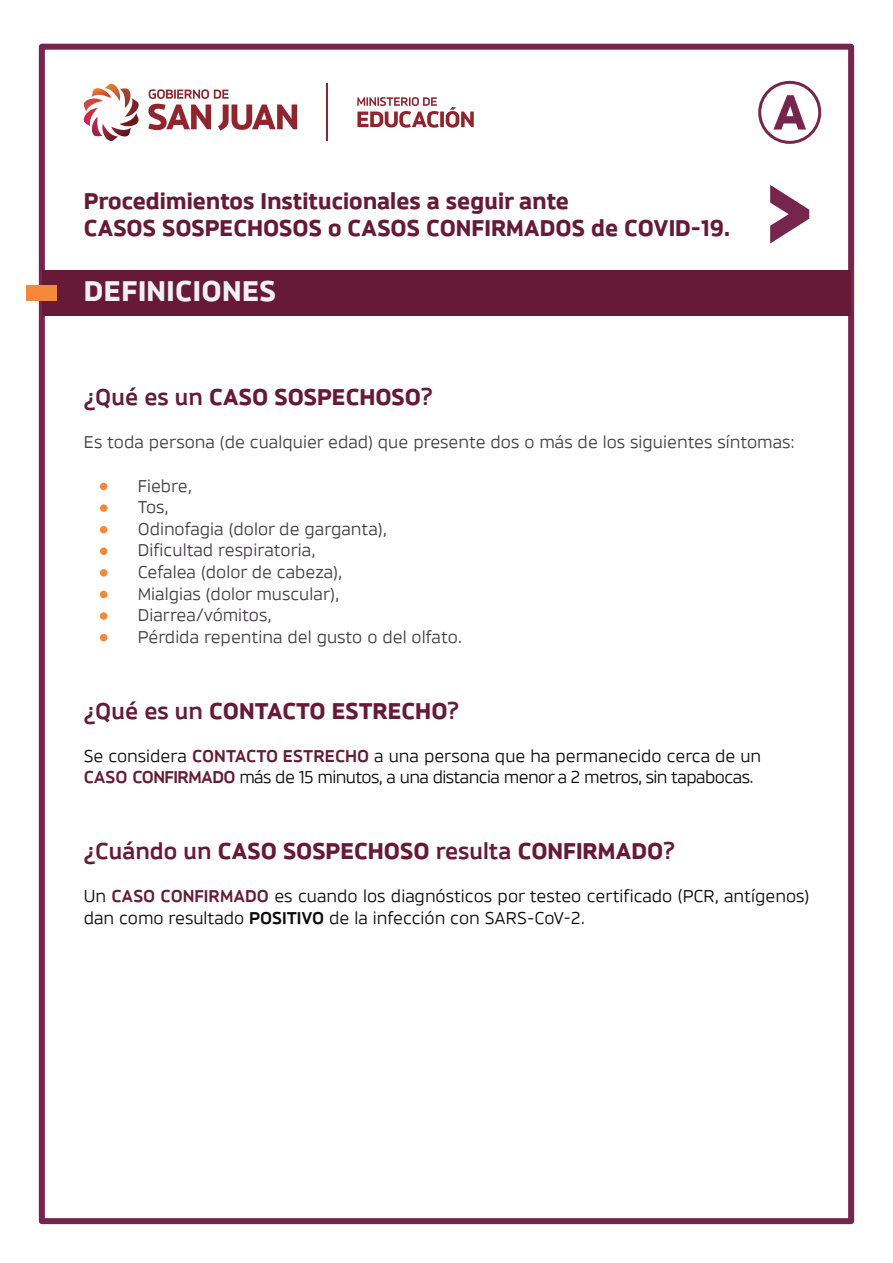
<style>
.page{position:relative;width:893px;height:1263px;background:#fff}
.page>*{position:absolute;margin:0;border:0;box-sizing:border-box;transform-origin:0 0}
.t1{font:800 30px "Brokman";letter-spacing:.015em;color:#f1f1f3}
.t2{font:800 24px/27px "Brokman";color:#671a35}
.t3{font:18px/21.6px "Brokman";color:#433f44}
.t4{font:18px/21.6px "Brokman";letter-spacing:-.03em;color:#0b090c}
.t5{font:18px/21.6px "Brokman";color:#0b090c}
.s1{font-weight:700}
.s2{font-weight:700;color:#671a35}
</style>
<div class="page">
<svg style="left:148px;top:89px;width:149px;height:42px"></svg>
<svg style="left:83px;top:84px;width:56px;height:57px"></svg>
<hr style="left:326px;top:84px;width:2px;height:57px;background:#91242d">
<svg style="left:357px;top:97px;width:117px;height:31px"></svg>
<div style="left:39px;top:44px;width:815px;height:1180px;border:6px solid #76254d"></div>
<svg style="left:770px;top:185px;width:39px;height:59px"></svg>
<div style="left:100px;top:483px;width:7px;height:7px;background:#f58839;border-radius:50%"></div>
<div style="left:100px;top:504px;width:7px;height:8px;background:#f58839;border-radius:50%"></div>
<div style="left:100px;top:526px;width:7px;height:7px;background:#f58839;border-radius:50%"></div>
<div style="left:100px;top:547px;width:7px;height:8px;background:#f58839;border-radius:50%"></div>
<div style="left:100px;top:569px;width:7px;height:8px;background:#f58839;border-radius:50%"></div>
<div style="left:100px;top:591px;width:7px;height:7px;background:#f58839;border-radius:50%"></div>
<div style="left:100px;top:612px;width:7px;height:8px;background:#f58839;border-radius:50%"></div>
<div style="left:100px;top:634px;width:7px;height:7px;background:#f58839;border-radius:50%"></div>
<div style="left:42px;top:270px;width:809px;height:45px;background:#671a35"></div>
<div style="left:27px;top:285px;width:30px;height:15px;background:#f58839"></div>
<svg style="left:773px;top:95px;width:33px;height:35px"></svg>
<div style="left:758px;top:81px;width:63px;height:63px;border:3px solid #76254d;border-radius:50%"></div>
<h2 class="t2" style="left:84px;top:188px;width:648px">Procedimientos Institucionales a seguir ante<br>CASOS SOSPECHOSOS o CASOS CONFIRMADOS de COVID-19.</h2>
<h1 class="t1" style="left:84px;top:272px;width:194px">DEFINICIONES</h1>
<h2 class="t2" style="left:84px;top:384px;width:350px"><span class="s1">¿Qué es un</span> CASO SOSPECHOSO<span class="s1">?</span></h2>
<p class="t3" style="left:84px;top:432px;width:713px">Es toda persona (de cualquier edad) que presente dos o más de los siguientes síntomas:</p>
<p class="t3" style="left:138px;top:475px;width:326px">Fiebre,<br>Tos,<br>Odinofagia (dolor de garganta),<br>Dificultad respiratoria,<br>Cefalea (dolor de cabeza),<br>Mialgias (dolor muscular),<br>Diarrea/vómitos,<br>Pérdida repentina del gusto o del olfato.</p>
<h2 class="t2" style="left:84px;top:697px;width:377px"><span class="s1">¿Qué es un</span> CONTACTO ESTRECHO<span class="s1">?</span></h2>
<p class="t4" style="left:84px;top:745px;width:679px">Se considera <span class="s2">CONTACTO ESTRECHO</span> a una persona que ha permanecido cerca de un<br><span class="s2">CASO CONFIRMADO</span> más de 15 minutos, a una distancia menor a 2 metros, sin tapabocas.</p>
<h2 class="t2" style="left:84px;top:837px;width:593px"><span class="s1">¿Cuándo un</span> CASO SOSPECHOSO <span class="s1">resulta</span> CONFIRMADO<span class="s1">?</span></h2>
<p class="t5" style="left:84px;top:885px;width:727px">Un <span class="s2">CASO CONFIRMADO</span> es cuando los diagnósticos por testeo certificado (PCR, antígenos) dan como resultado <span class="s1">POSITIVO</span> de la infección con SARS-CoV-2.</p>
</div>
